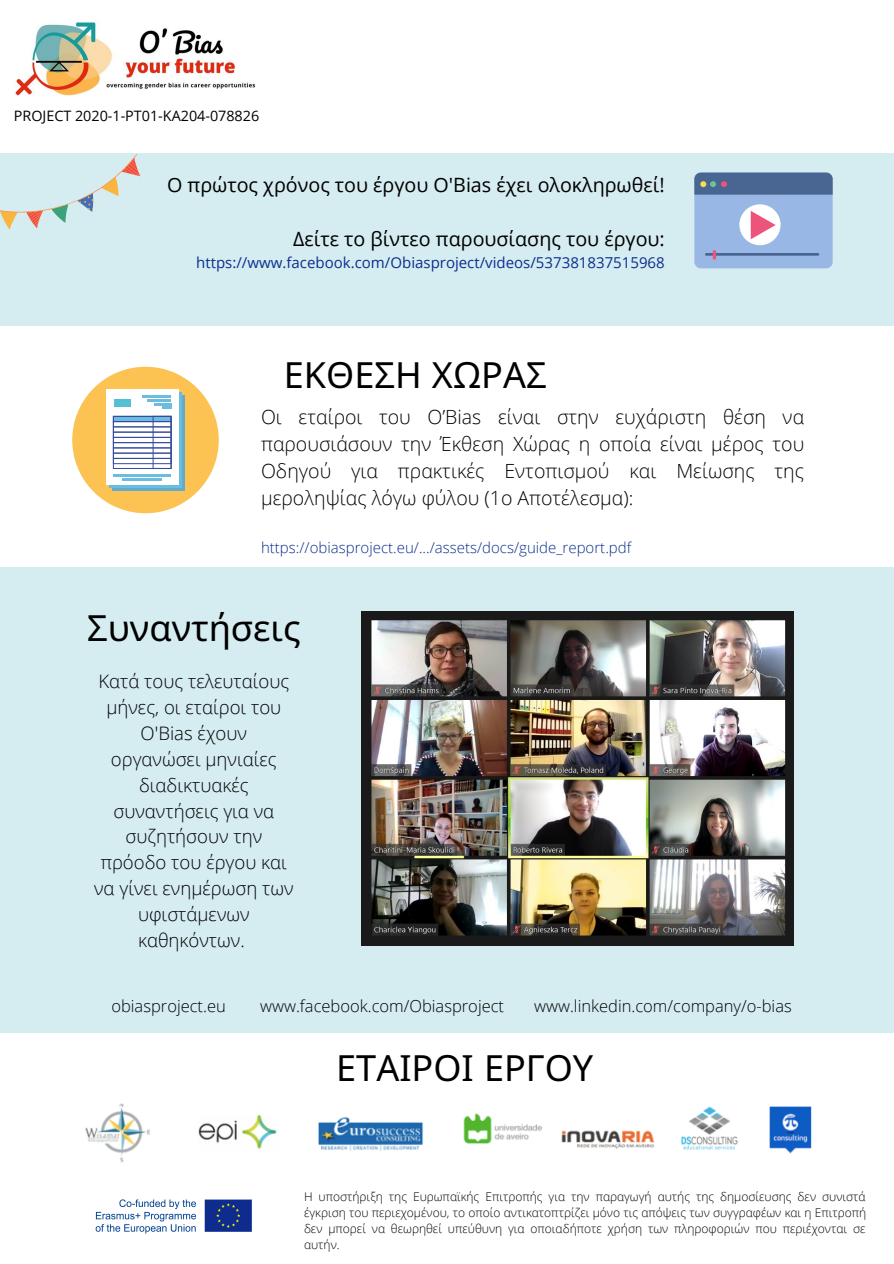
<style>
.page{position:relative;width:894px;height:1264px;background:#fff}
.page>*{position:absolute;margin:0;border:0;box-sizing:border-box;transform-origin:0 0}
.t1{font:36px "Noto Sans";color:#000}
.t2{font:19.65px "Open Sans";color:#000}
.t3{font:300 19.5px/27px "Open Sans";color:#000;text-align:justify}
.t4{font:300 18.6px/25.8px "Open Sans";color:#000;text-align:center}
.t5{font:300 16.5px "Open Sans";color:#000}
.t6{font:15px "Open Sans";color:#0c2f8e}
.t7{font:300 15px "Open Sans";color:#0c2f8e}
.t8{font:14.4px "Open Sans";color:#000}
.t9{font:300 12px/16px "Open Sans";color:#000;text-align:justify}
</style>
<div class="page">
<img style="left:95px;top:1199px;width:157px;height:35px">
<div style="left:0;top:154px;width:893px;height:172px;background:#d5ecf1"></div>
<img style="left:14px;top:21px;width:242px;height:75px">
<div style="left:0;top:567px;width:893px;height:465px;background:#d5ecf1"></div>
<div style="left:694px;top:173px;width:138px;height:95px;background:#98b7e4;border-radius:6px"></div>
<svg style="left:694px;top:173px;width:138px;height:22px;background:#4e6893"></svg>
<hr style="left:706px;top:253px;width:111px;height:3px;background:#496592">
<div style="left:739px;top:204px;width:41px;height:41px;background:#fff;border-radius:50%"></div>
<svg style="left:750px;top:211px;width:25px;height:28px"></svg>
<svg style="left:712px;top:250px;width:3px;height:10px"></svg>
<svg style="left:72px;top:367px;width:147px;height:146px"></svg>
<img style="left:85px;top:1103px;width:339px;height:60px">
<img style="left:463px;top:1106px;width:349px;height:48px">
<svg style="left:0;top:154px;width:141px;height:76px"></svg>
<img style="left:361px;top:611px;width:431px;height:334px">
<p class="t8" style="left:14px;top:105px;width:247px">PROJECT 2020-1-PT01-KA204-078826</p>
<p class="t2" style="left:167px;top:171px;width:499px">Ο πρώτος χρόνος του έργου O'Bias έχει ολοκληρωθεί!</p>
<p class="t2" style="left:293px;top:225px;width:373px">Δείτε το βίντεο παρουσίασης του έργου:</p>
<p class="t6" style="left:196px;top:251px;width:470px">https://www.facebook.com/Obiasproject/videos/537381837515968</p>
<p class="t1" style="left:284px;top:349px;width:264px">ΕΚΘΕΣΗ ΧΩΡΑΣ</p>
<p class="t3" style="left:261px;top:403px;width:544px">Οι εταίροι του O’Bias είναι στην ευχάριστη θέση να παρουσιάσουν την Έκθεση Χώρας η οποία είναι μέρος του Οδηγού για πρακτικές Εντοπισμού και Μείωσης της μεροληψίας λόγω φύλου (1ο Αποτέλεσμα):</p>
<p class="t7" style="left:261px;top:537px;width:371px">https://obiasproject.eu/.../assets/docs/guide_report.pdf</p>
<p class="t1" style="left:87px;top:602px;width:215px">Συναντήσεις</p>
<p class="t4" style="left:94px;top:668px;width:201px">Κατά τους τελευταίους μήνες, οι εταίροι του<br>O'Bias έχουν οργανώσει μηνιαίες διαδικτυακές συναντήσεις για να συζητήσουν την πρόοδο του έργου και να γίνει ενημέρωση των υφιστάμενων καθηκόντων.</p>
<p class="t5" style="left:111px;top:994px;width:116px">obiasproject.eu</p>
<p class="t5" style="left:260px;top:994px;width:245px">www.facebook.com/Obiasproject</p>
<p class="t5" style="left:534px;top:994px;width:259px">www.linkedin.com/company/o-bias</p>
<p class="t1" style="left:336px;top:1042px;width:258px">ΕΤΑΙΡΟΙ ΕΡΓΟΥ</p>
<p class="t9" style="left:304px;top:1188px;width:563px">Η υποστήριξη της Ευρωπαϊκής Επιτροπής για την παραγωγή αυτής της δημοσίευσης δεν συνιστά έγκριση του περιεχομένου, το οποίο αντικατοπτρίζει μόνο τις απόψεις των συγγραφέων και η Επιτροπή δεν μπορεί να θεωρηθεί υπεύθυνη για οποιαδήποτε χρήση των πληροφοριών που περιέχονται σε αυτήν.</p>
</div>
